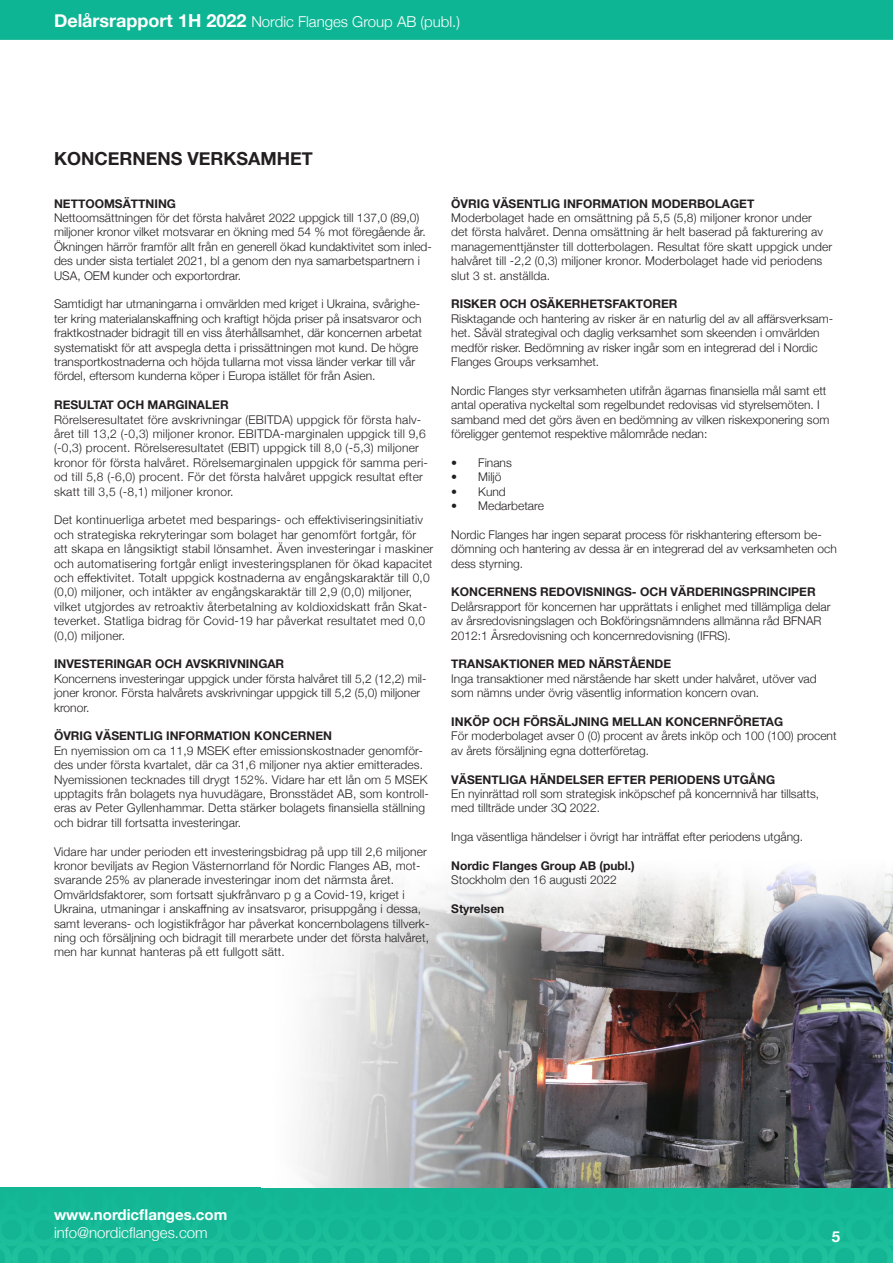
<style>
.page{position:relative;width:893px;height:1263px;background:#fff}
.page>*{position:absolute;margin:0;border:0;box-sizing:border-box;transform-origin:0 0}
.t1{font:700 18px "Helvetica Neue";color:#231f20}
.t2{font:300 15px "Helvetica Neue";color:#fff}
.t3{font:700 15px "Helvetica Neue";color:#fff}
.t4{font:300 12px/14.4px "Helvetica Neue";color:#231f20}
.t5{font:300 12px/14.4px "Helvetica Neue";letter-spacing:.02em;color:#231f20}
.t6{font:700 12px "Helvetica Neue";color:#231f20}
.s1{font-weight:700;font-size:18px}
</style>
<div class="page">
<img style="left:0;top:1187px;width:893px;height:76px">
<div style="left:0;top:0;width:893px;height:40px;background:#0eb594"></div>
<img style="left:301px;top:866px;width:592px;height:321px">
<p class="t2" style="left:54px;top:9px;width:408px"><span class="s1">Delårsrapport 1H 2022</span> Nordic Flanges Group AB (publ.)</p>
<p class="t1" style="left:54px;top:144px;width:260px">KONCERNENS VERKSAMHET</p>
<p class="t6" style="left:54px;top:194px;width:123px">NETTOOMSÄTTNING</p>
<p class="t4" style="left:54px;top:210px;width:379px">Nettoomsättningen för det första halvåret 2022 uppgick till 137,0 (89,0) miljoner kronor vilket motsvarar en ökning med 54 % mot föregående år.<br>Ökningen härrör framför allt från en generell ökad kundaktivitet som inled&shy;des under sista tertialet 2021, bl a genom den nya samarbetspartnern i USA, OEM kunder och exportordrar.</p>
<p class="t4" style="left:54px;top:296px;width:370px">Samtidigt har utmaningarna i omvärlden med kriget i Ukraina, svårighe&shy;ter kring materialanskaffning och kraftigt höjda priser på insatsvaror och fraktkostnader bidragit till en viss återhållsamhet, där koncernen arbetat systematiskt för att avspegla detta i prissättningen mot kund. De högre transportkostnaderna och höjda tullarna mot vissa länder verkar till vår fördel, eftersom kunderna köper i Europa istället för från Asien.</p>
<p class="t6" style="left:54px;top:395px;width:176px">RESULTAT OCH MARGINALER</p>
<p class="t5" style="left:54px;top:411px;width:375px">Rörelseresultatet före avskrivningar (EBITDA) uppgick för första halv&shy;året till 13,2 (-0,3) miljoner kronor. EBITDA-marginalen uppgick till 9,6 (-0,3) procent. Rörelseresultatet (EBIT) uppgick till 8,0 (-5,3) miljoner kronor för första halvåret. Rörelsemarginalen uppgick för samma peri&shy;od till 5,8 (-6,0) procent. För det första halvåret uppgick resultat efter skatt till 3,5 (-8,1) miljoner kronor.</p>
<p class="t5" style="left:54px;top:512px;width:381px">Det kontinuerliga arbetet med besparings- och effektiviseringsinitiativ och strategiska rekryteringar som bolaget har genomfört fortgår, för<br>att skapa en långsiktigt stabil lönsamhet. Även investeringar i maskiner och automatisering fortgår enligt investeringsplanen för ökad kapacitet och effektivitet. Totalt uppgick kostnaderna av engångskaraktär till 0,0 (0,0) miljoner, och intäkter av engångskaraktär till 2,9 (0,0) miljoner, vilket utgjordes av retroaktiv återbetalning av koldioxidskatt från Skat&shy;teverket. Statliga bidrag för Covid-19 har påverkat resultatet med 0,0 (0,0) miljoner.</p>
<p class="t6" style="left:54px;top:655px;width:232px">INVESTERINGAR OCH AVSKRIVNINGAR</p>
<p class="t4" style="left:54px;top:670px;width:374px">Koncernens investeringar uppgick under första halvåret till 5,2 (12,2) mil&shy;joner kronor. Första halvårets avskrivningar uppgick till 5,2 (5,0) miljoner kronor.</p>
<p class="t6" style="left:54px;top:727px;width:279px">ÖVRIG VÄSENTLIG INFORMATION KONCERNEN</p>
<p class="t4" style="left:54px;top:742px;width:376px">En nyemission om ca 11,9 MSEK efter emissionskostnader genomför&shy;des under första kvartalet, där ca 31,6 miljoner nya aktier emitterades.<br>Nyemissionen tecknades till drygt 152%. Vidare har ett lån om 5 MSEK upptagits från bolagets nya huvudägare, Bronsstädet AB, som kontroll&shy;eras av Peter Gyllenhammar. Detta stärker bolagets finansiella ställning och bidrar till fortsatta investeringar.</p>
<p class="t4" style="left:54px;top:843px;width:374px">Vidare har under perioden ett investeringsbidrag på upp till 2,6 miljoner kronor beviljats av Region Västernorrland för Nordic Flanges AB, mot&shy;svarande 25% av planerade investeringar inom det närmsta året.</p>
<p class="t4" style="left:54px;top:886px;width:377px">Omvärldsfaktorer, som fortsatt sjukfrånvaro p g a Covid-19, kriget i Ukraina, utmaningar i anskaffning av insatsvaror, prisuppgång i dessa, samt leverans- och logistikfrågor har påverkat koncernbolagens tillverk&shy;ning och försäljning och bidragit till merarbete under det första halvåret, men har kunnat hanteras på ett fullgott sätt.</p>
<p class="t6" style="left:451px;top:194px;width:305px">ÖVRIG VÄSENTLIG INFORMATION MODERBOLAGET</p>
<p class="t4" style="left:451px;top:210px;width:383px">Moderbolaget hade en omsättning på 5,5 (5,8) miljoner kronor under<br>det första halvåret. Denna omsättning är helt baserad på fakturering av managementtjänster till dotterbolagen. Resultat före skatt uppgick under halvåret till -2,2 (0,3) miljoner kronor. Moderbolaget hade vid periodens slut 3 st. anställda.</p>
<p class="t6" style="left:451px;top:295px;width:228px">RISKER OCH OSÄKERHETSFAKTORER</p>
<p class="t4" style="left:451px;top:310px;width:383px">Risktagande och hantering av risker är en naturlig del av all affärsverksam&shy;het. Såväl strategival och daglig verksamhet som skeenden i omvärlden medför risker. Bedömning av risker ingår som en integrerad del i Nordic Flanges Groups verksamhet.</p>
<p class="t4" style="left:451px;top:382px;width:380px">Nordic Flanges styr verksamheten utifrån ägarnas finansiella mål samt ett antal operativa nyckeltal som regelbundet redovisas vid styrelsemöten. I samband med det görs även en bedömning av vilken riskexponering som föreligger gentemot respektive målområde nedan:</p>
<p class="t4" style="left:451px;top:454px;width:62px">• Finans</p>
<p class="t4" style="left:451px;top:469px;width:52px">• Miljö</p>
<p class="t4" style="left:451px;top:483px;width:56px">• Kund</p>
<p class="t4" style="left:451px;top:498px;width:94px">• Medarbetare</p>
<p class="t4" style="left:451px;top:526px;width:387px">Nordic Flanges har ingen separat process för riskhantering eftersom be&shy;dömning och hantering av dessa är en integrerad del av verksamheten och dess styrning.</p>
<p class="t6" style="left:451px;top:583px;width:366px">KONCERNENS REDOVISNINGS- OCH VÄRDERINGSPRINCIPER</p>
<p class="t4" style="left:451px;top:598px;width:381px">Delårsrapport för koncernen har upprättats i enlighet med tillämpliga delar av årsredovisningslagen och Bokföringsnämndens allmänna råd BFNAR<br>2012:1 Årsredovisning och koncernredovisning (IFRS).</p>
<p class="t6" style="left:451px;top:655px;width:221px">TRANSAKTIONER MED NÄRSTÅENDE</p>
<p class="t4" style="left:451px;top:670px;width:367px">Inga transaktioner med närstående har skett under halvåret, utöver vad som nämns under övrig väsentlig information koncern ovan.</p>
<p class="t6" style="left:451px;top:712px;width:333px">INKÖP OCH FÖRSÄLJNING MELLAN KONCERNFÖRETAG</p>
<p class="t4" style="left:451px;top:728px;width:387px">För moderbolaget avser 0 (0) procent av årets inköp och 100 (100) procent av årets försäljning egna dotterföretag.</p>
<p class="t6" style="left:451px;top:770px;width:325px">VÄSENTLIGA HÄNDELSER EFTER PERIODENS UTGÅNG</p>
<p class="t4" style="left:451px;top:786px;width:369px">En nyinrättad roll som strategisk inköpschef på koncernnivå har tillsatts, med tillträde under 3Q 2022.</p>
<p class="t4" style="left:451px;top:829px;width:353px">Inga väsentliga händelser i övrigt har inträffat efter periodens utgång.</p>
<p class="t6" style="left:451px;top:856px;width:185px">Nordic Flanges Group AB (publ.)</p>
<p class="t4" style="left:451px;top:872px;width:167px">Stockholm den 16 augusti 2022</p>
<p class="t6" style="left:451px;top:899px;width:55px">Styrelsen</p>
<p class="t3" style="left:54px;top:1203px;width:175px">www.nordicflanges.com</p>
<p class="t2" style="left:54px;top:1221px;width:155px">info@nordicflanges.com</p>
<p class="t3" style="left:832px;top:1224px;width:10px">5</p>
</div>
